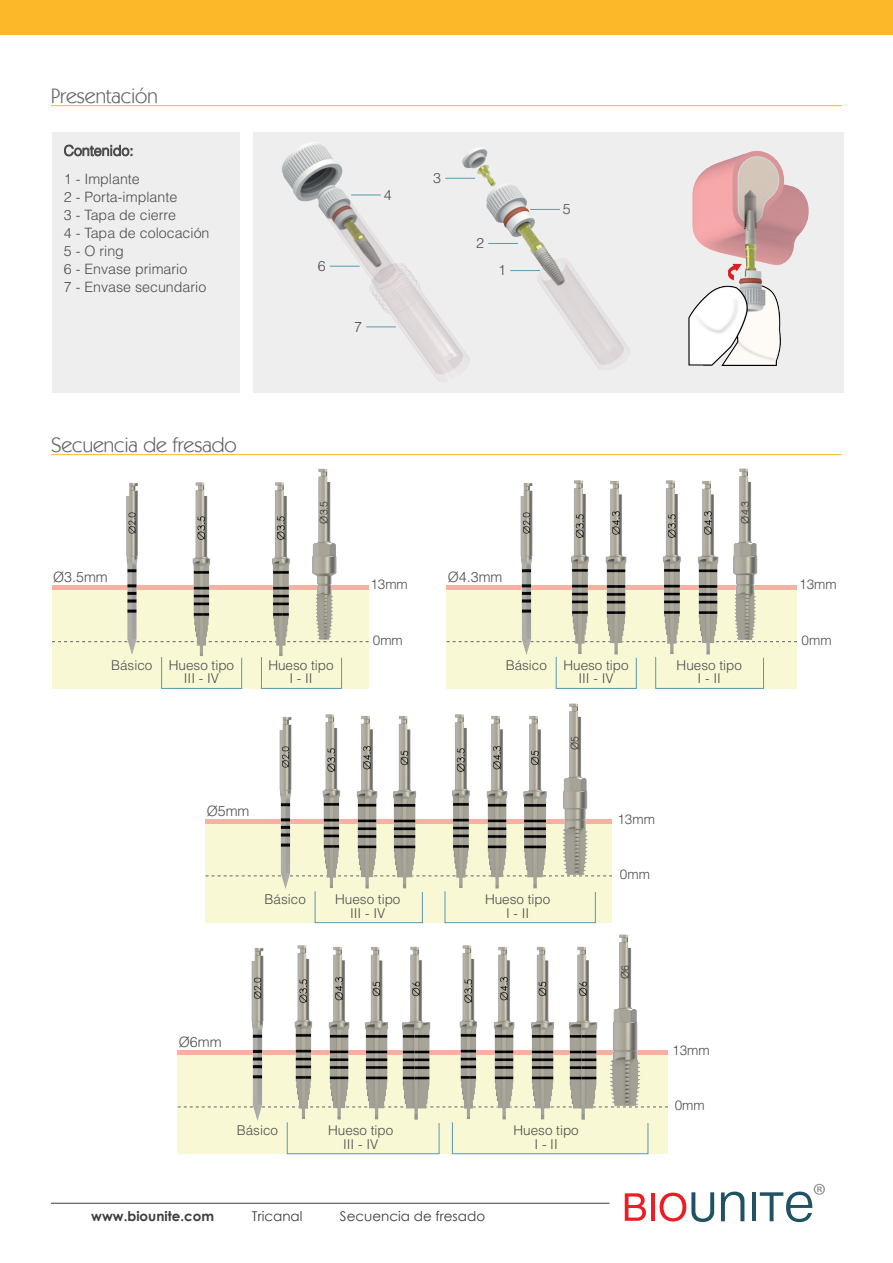
<style>
.page{position:relative;width:893px;height:1263px;background:#fff}
.page>*{position:absolute;margin:0;border:0;box-sizing:border-box;transform-origin:0 0}
.t1{font:21px "Kabel IT Cby BT";color:#636366}
.t2{font:300 14.25px/18px "Helvetica LT Std";color:#4b4c4d}
.t3{font:300 13.5px/13.5px "Helvetica LT Std";color:#4b4c4d;text-align:center}
.t4{font:13.5px "Century Gothic";color:#3d3e3f}
.t5{font:700 13.5px "Century Gothic";color:#3d3e3f}
.t6{font:300 10.5px "Helvetica LT Std";color:#312f30}
</style>
<div class="page">
<hr style="left:51px;top:1203px;width:558px;height:1px;background:#3d3e3f">
<svg style="left:625px;top:1193px;width:21px;height:28px"></svg>
<hr style="left:651px;top:1193px;width:4px;height:28px;background:#ee1d23">
<svg style="left:660px;top:1192px;width:54px;height:30px"></svg>
<svg style="left:721px;top:1191px;width:23px;height:30px"></svg>
<hr style="left:752px;top:1192px;width:4px;height:29px;background:#205264">
<svg style="left:760px;top:1184px;width:65px;height:38px"></svg>
<div style="left:52px;top:590px;width:317px;height:98px;background:#f8f8d4"></div>
<svg style="left:52px;top:641px;width:317px;height:1px"></svg>
<div style="left:52px;top:585px;width:317px;height:5px;background:#f9afa1"></div>
<div style="left:446px;top:590px;width:351px;height:98px;background:#f8f8d4"></div>
<svg style="left:447px;top:641px;width:350px;height:1px"></svg>
<div style="left:446px;top:585px;width:351px;height:5px;background:#f9afa1"></div>
<div style="left:205px;top:824px;width:407px;height:99px;background:#f8f8d4"></div>
<svg style="left:206px;top:875px;width:406px;height:1px"></svg>
<div style="left:205px;top:819px;width:407px;height:5px;background:#f9afa1"></div>
<div style="left:178px;top:1055px;width:490px;height:99px;background:#f8f8d4"></div>
<svg style="left:178px;top:1106px;width:490px;height:1px"></svg>
<div style="left:178px;top:1050px;width:490px;height:5px;background:#f9afa1"></div>
<div style="left:253px;top:132px;width:591px;height:260px;background:#eeeeef"></div>
<div style="left:52px;top:132px;width:188px;height:260px;background:#eeeeef"></div>
<hr style="left:51px;top:105px;width:791px;height:1px;background:#fcb828">
<hr style="left:51px;top:454px;width:791px;height:1px;background:#fcb828">
<div style="left:0;top:0;width:893px;height:34px;background:#fcb828"></div>
<img style="left:281px;top:143px;width:169px;height:238px">
<img style="left:433px;top:144px;width:197px;height:227px">
<img style="left:688px;top:151px;width:121px;height:214px">
<svg style="left:64px;top:145px;width:68px;height:11px"></svg>
<hr style="left:510px;top:270px;width:30px;height:1px;background:#579ab5">
<hr style="left:488px;top:243px;width:30px;height:1px;background:#579ab5">
<hr style="left:330px;top:266px;width:30px;height:1px;background:#579ab5">
<hr style="left:366px;top:327px;width:30px;height:1px;background:#579ab5">
<hr style="left:445px;top:178px;width:30px;height:1px;background:#579ab5">
<hr style="left:351px;top:195px;width:30px;height:1px;background:#579ab5">
<hr style="left:530px;top:209px;width:30px;height:1px;background:#579ab5">
<img style="left:105px;top:482px;width:54px;height:172px">
<img style="left:500px;top:482px;width:53px;height:173px">
<img style="left:259px;top:716px;width:46px;height:173px">
<img style="left:231px;top:947px;width:46px;height:174px">
<img style="left:175px;top:482px;width:54px;height:174px">
<img style="left:553px;top:480px;width:33px;height:174px">
<img style="left:305px;top:714px;width:32px;height:174px">
<img style="left:277px;top:945px;width:32px;height:174px">
<img style="left:647px;top:480px;width:31px;height:174px">
<img style="left:398px;top:714px;width:69px;height:175px">
<img style="left:449px;top:945px;width:25px;height:174px">
<img style="left:254px;top:482px;width:54px;height:174px">
<img style="left:586px;top:481px;width:61px;height:174px">
<img style="left:337px;top:715px;width:61px;height:174px">
<img style="left:309px;top:946px;width:41px;height:174px">
<img style="left:678px;top:481px;width:48px;height:174px">
<img style="left:467px;top:715px;width:41px;height:174px">
<img style="left:474px;top:946px;width:42px;height:174px">
<img style="left:350px;top:947px;width:39px;height:173px">
<img style="left:508px;top:716px;width:45px;height:173px">
<img style="left:516px;top:947px;width:40px;height:173px">
<img style="left:389px;top:946px;width:60px;height:174px">
<img style="left:556px;top:946px;width:49px;height:174px">
<svg style="left:161px;top:657px;width:81px;height:32px"></svg>
<svg style="left:556px;top:657px;width:81px;height:32px"></svg>
<svg style="left:314px;top:891px;width:109px;height:32px"></svg>
<svg style="left:287px;top:1122px;width:153px;height:32px"></svg>
<svg style="left:655px;top:657px;width:109px;height:32px"></svg>
<svg style="left:444px;top:891px;width:152px;height:32px"></svg>
<svg style="left:452px;top:1122px;width:197px;height:32px"></svg>
<svg style="left:261px;top:657px;width:81px;height:32px"></svg>
<img style="left:304px;top:468px;width:43px;height:174px">
<img style="left:726px;top:468px;width:35px;height:175px">
<img style="left:553px;top:703px;width:49px;height:174px">
<img style="left:605px;top:934px;width:40px;height:174px">
<h1 class="t1" style="left:51px;top:83px;width:108px">Presentación</h1>
<p class="t2" style="left:64px;top:136px;width:78px;line-height:28.5px">Contenido:<br>1 - Implante</p>
<p class="t2" style="left:64px;top:188px;width:147px">2 - Porta-implante<br>3 - Tapa de cierre<br>4 - Tapa de colocación<br>5 - O ring<br>6 - Envase primario<br>7 - Envase secundario</p>
<h1 class="t1" style="left:51px;top:432px;width:187px">Secuencia de fresado</h1>
<p class="t2" style="left:318px;top:257px;width:9px">6</p>
<p class="t2" style="left:384px;top:186px;width:9px">4</p>
<p class="t2" style="left:354px;top:318px;width:9px">7</p>
<p class="t2" style="left:433px;top:169px;width:9px">3</p>
<p class="t2" style="left:476px;top:234px;width:9px">2</p>
<p class="t2" style="left:498px;top:261px;width:9px">1</p>
<p class="t2" style="left:563px;top:200px;width:9px">5</p>
<p class="t6" style="left:317px;top:523px;width:24px;rotate:-90deg">Ø3.5</p>
<p class="t6" style="left:739px;top:523px;width:24px;rotate:-90deg">Ø4.3</p>
<p class="t2" style="left:53px;top:568px;width:56px">Ø3.5mm</p>
<p class="t2" style="left:448px;top:568px;width:56px">Ø4.3mm</p>
<p class="t3" style="left:370px;top:578px;width:39px">13mm</p>
<p class="t3" style="left:799px;top:578px;width:39px">13mm</p>
<p class="t3" style="left:373px;top:633px;width:31px">0mm</p>
<p class="t3" style="left:802px;top:633px;width:31px">0mm</p>
<p class="t3" style="left:111px;top:658px;width:43px">Básico</p>
<p class="t3" style="left:506px;top:658px;width:43px">Básico</p>
<p class="t3" style="left:169px;top:658px;width:67px">Hueso tipo<br>III - IV</p>
<p class="t3" style="left:563px;top:658px;width:67px">Hueso tipo<br>III - IV</p>
<p class="t3" style="left:268px;top:658px;width:67px">Hueso tipo<br>I - II</p>
<p class="t3" style="left:677px;top:658px;width:67px">Hueso tipo<br>I - II</p>
<p class="t2" style="left:207px;top:802px;width:44px">Ø5mm</p>
<p class="t3" style="left:265px;top:892px;width:43px">Básico</p>
<p class="t3" style="left:335px;top:892px;width:67px">Hueso tipo<br>III - IV</p>
<p class="t2" style="left:179px;top:1033px;width:44px">Ø6mm</p>
<p class="t3" style="left:237px;top:1123px;width:43px">Básico</p>
<p class="t3" style="left:328px;top:1123px;width:67px">Hueso tipo<br>III - IV</p>
<p class="t6" style="left:568px;top:750px;width:16px;rotate:-90deg">Ø5</p>
<p class="t3" style="left:485px;top:892px;width:67px">Hueso tipo<br>I - II</p>
<p class="t3" style="left:513px;top:1123px;width:67px">Hueso tipo<br>I - II</p>
<p class="t5" style="left:91px;top:1206px;width:124px">www.biounite.com</p>
<p class="t4" style="left:252px;top:1207px;width:52px">Tricanal</p>
<p class="t4" style="left:340px;top:1207px;width:147px">Secuencia de fresado</p>
<p class="t3" style="left:617px;top:812px;width:39px">13mm</p>
<p class="t3" style="left:620px;top:867px;width:31px">0mm</p>
<p class="t6" style="left:619px;top:979px;width:16px;rotate:-90deg">Ø6</p>
<p class="t3" style="left:672px;top:1043px;width:39px">13mm</p>
<p class="t3" style="left:675px;top:1098px;width:31px">0mm</p>
</div>
